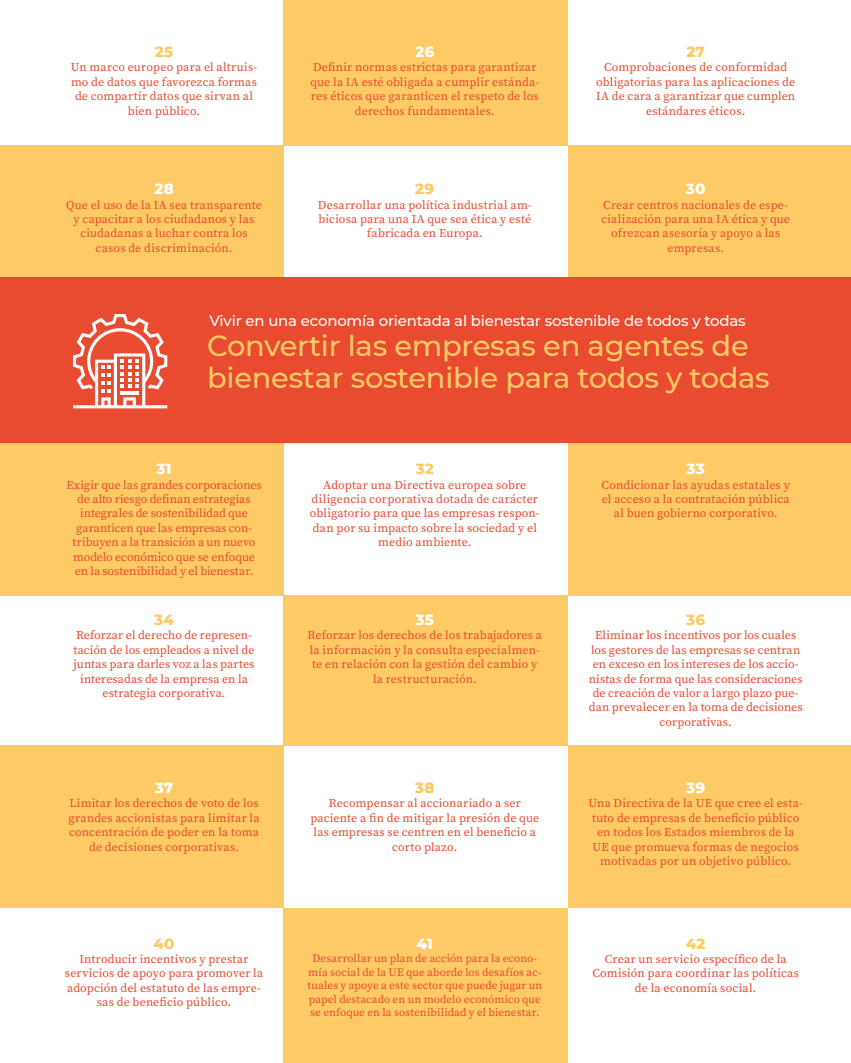
<style>
.page{position:relative;width:851px;height:1063px;background:#fff}
.page>*{position:absolute;margin:0;border:0;box-sizing:border-box;transform-origin:0 0}
.t1{font:500 28.95px/31.7px "Montserrat";letter-spacing:-.01em;color:#fdca66}
.t2{font:800 15px "Montserrat";letter-spacing:.015em;color:#fdca66}
.t3{font:800 15px "Montserrat";letter-spacing:.01em;color:#fff}
.t4{font:500 14.85px "Montserrat";letter-spacing:-.01em;color:#fff}
.t5{font:12px/14.4px "Source Serif Pro";letter-spacing:.015em;color:#e94b30;text-align:center}
.t6{font:12px/14.4px "Source Serif Pro";letter-spacing:-.005em;color:#e94b30;text-align:center}
.t7{font:11.25px/13.5px "Source Serif Pro";letter-spacing:.005em;color:#e94b30;text-align:center}
</style>
<div class="page">
<div style="left:283px;top:0;width:285px;height:145px;background:#fdca66"></div>
<div style="left:283px;top:595px;width:285px;height:151px;background:#fdca66"></div>
<div style="left:283px;top:908px;width:285px;height:155px;background:#fdca66"></div>
<div style="left:568px;top:145px;width:282px;height:132px;background:#fdca66"></div>
<div style="left:0;top:145px;width:283px;height:132px;background:#fdca66"></div>
<div style="left:0;top:433px;width:283px;height:162px;background:#fdca66"></div>
<div style="left:0;top:746px;width:283px;height:162px;background:#fdca66"></div>
<div style="left:568px;top:433px;width:282px;height:162px;background:#fdca66"></div>
<div style="left:568px;top:746px;width:282px;height:162px;background:#fdca66"></div>
<div style="left:0;top:277px;width:850px;height:166px;background:#e94b30"></div>
<svg style="left:73px;top:314px;width:94px;height:94px"></svg>
<p class="t2" style="left:155px;top:41px;width:20px">25</p>
<p class="t5" style="left:71px;top:60px;width:188px">Un marco europeo para el altruis&shy;mo de datos que favorezca formas de compartir datos que sirvan al bien público.</p>
<p class="t3" style="left:154px;top:178px;width:21px">28</p>
<p class="t5" style="left:66px;top:197px;width:197px">Que el uso de la IA sea transparente y capacitar a los ciudadanos y las ciudadanas a luchar contra los casos de discriminación.</p>
<p class="t3" style="left:415px;top:41px;width:20px">26</p>
<p class="t5" style="left:310px;top:60px;width:230px">Definir normas estrictas para garantizar que la IA esté obligada a cumplir estánda&shy;res éticos que garanticen el respeto de los derechos fundamentales.</p>
<p class="t2" style="left:415px;top:178px;width:21px">29</p>
<p class="t5" style="left:318px;top:197px;width:215px">Desarrollar una política industrial am&shy;biciosa para una IA que sea ética y esté fabricada en Europa.</p>
<p class="t2" style="left:686px;top:41px;width:20px">27</p>
<p class="t5" style="left:596px;top:60px;width:200px">Comprobaciones de conformidad obligatorias para las aplicaciones de<br>IA de cara a garantizar que cumplen estándares éticos.</p>
<p class="t3" style="left:685px;top:178px;width:21px">30</p>
<p class="t5" style="left:601px;top:197px;width:190px">Crear centros nacionales de espe&shy;cialización para una IA ética y que ofrezcan asesoría y apoyo a las empresas.</p>
<p class="t4" style="left:209px;top:310px;width:537px">Vivir en una economía orientada al bienestar sostenible de todos y todas</p>
<h1 class="t1" style="left:207px;top:329px;width:564px">Convertir las empresas en agentes de bienestar sostenible para todos y todas</h1>
<p class="t3" style="left:156px;top:458px;width:17px">31</p>
<p class="t6" style="left:66px;top:477px;width:197px">Exigir que las grandes corporaciones de alto riesgo definan estrategias integrales de sostenibilidad que garanticen que las empresas con&shy;tribuyen a la transición a un nuevo modelo económico que se enfoque en la sostenibilidad y el bienestar.</p>
<p class="t2" style="left:154px;top:609px;width:21px">34</p>
<p class="t5" style="left:74px;top:628px;width:182px">Reforzar el derecho de represen&shy;tación de los empleados a nivel de juntas para darles voz a las partes interesadas de la empresa en la estrategia corporativa.</p>
<p class="t3" style="left:155px;top:777px;width:20px">37</p>
<p class="t5" style="left:69px;top:796px;width:192px">Limitar los derechos de voto de los grandes accionistas para limitar la concentración de poder en la toma de decisiones corporativas.</p>
<p class="t2" style="left:153px;top:932px;width:23px">40</p>
<p class="t5" style="left:65px;top:952px;width:200px">Introducir incentivos y prestar servicios de apoyo para promover la adopción del estatuto de las empre&shy;sas de beneficio público.</p>
<p class="t2" style="left:415px;top:458px;width:20px">32</p>
<p class="t5" style="left:310px;top:477px;width:231px">Adoptar una Directiva europea sobre diligencia corporativa dotada de carácter obligatorio para que las empresas respon&shy;dan por su impacto sobre la sociedad y el medio ambiente.</p>
<p class="t3" style="left:415px;top:609px;width:20px">35</p>
<p class="t5" style="left:307px;top:628px;width:236px">Reforzar los derechos de los trabajadores a la información y la consulta especialmen&shy;te en relación con la gestión del cambio y la restructuración.</p>
<p class="t2" style="left:415px;top:777px;width:21px">38</p>
<p class="t5" style="left:310px;top:796px;width:230px">Recompensar al accionariado a ser paciente a fin de mitigar la presión de que las empresas se centren en el beneficio a corto plazo.</p>
<p class="t3" style="left:416px;top:932px;width:18px">41</p>
<p class="t7" style="left:307px;top:952px;width:236px">Desarrollar un plan de acción para la econo&shy;mía social de la UE que aborde los desafíos ac&shy;tuales y apoye a este sector que puede jugar un papel destacado en un modelo económico que se enfoque en la sostenibilidad y el bienestar.</p>
<p class="t3" style="left:686px;top:458px;width:20px">33</p>
<p class="t5" style="left:601px;top:477px;width:190px">Condicionar las ayudas estatales y el acceso a la contratación pública al buen gobierno corporativo.</p>
<p class="t2" style="left:686px;top:609px;width:20px">36</p>
<p class="t5" style="left:588px;top:628px;width:215px">Eliminar los incentivos por los cuales los gestores de las empresas se centran en exceso en los intereses de los accio&shy;nistas de forma que las consideraciones de creación de valor a largo plazo pue&shy;dan prevalecer en la toma de decisiones corporativas.</p>
<p class="t3" style="left:686px;top:777px;width:20px">39</p>
<p class="t5" style="left:588px;top:796px;width:216px">Una Directiva de la UE que cree el esta&shy;tuto de empresas de beneficio público en todos los Estados miembros de la UE que promueva formas de negocios motivadas por un objetivo público.</p>
<p class="t2" style="left:685px;top:932px;width:21px">42</p>
<p class="t5" style="left:592px;top:952px;width:208px">Crear un servicio específico de la<br>Comisión para coordinar las políticas de la economía social.</p>
</div>
